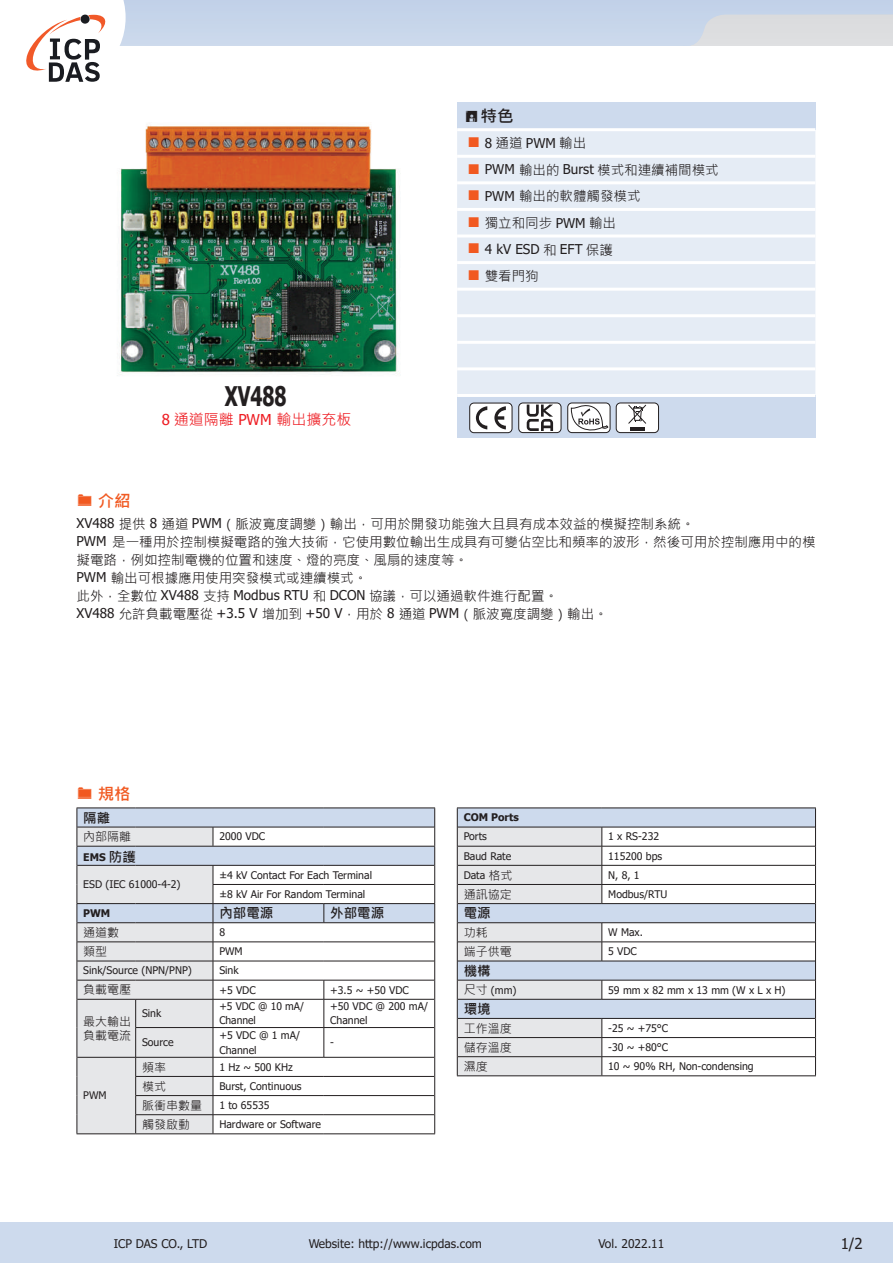
<style>
.page{position:relative;width:893px;height:1263px;background:#fff}
.page>*{position:absolute;margin:0;border:0;box-sizing:border-box;transform-origin:0 0}
.t1{font:700 27px "Tahoma";color:#231f20;scale:.7 1}
.t2{font:700 16.5px "Microsoft Jheng Hei";color:#f15921}
.t3{font:700 16.5px "Microsoft Jheng Hei";color:#231f20}
.t4{font:15px "Microsoft Jheng Hei";color:#ee1d23}
.t5{font:15px "Tahoma";color:#231f20}
.t6{font:13.5px/18px "Microsoft Jheng Hei";color:#231f20}
.t7{font:13.5px "Tahoma";color:#231f20}
.t8{font:700 13.5px "Microsoft Jheng Hei";color:#231f20}
.t9{font:12px/13.5px "Microsoft Jheng Hei";color:#231f20}
.t10{font:12px "Tahoma";color:#231f20}
.t11{font:10.5px/13.5px "Tahoma";color:#231f20}
.t12{font:700 10.5px "Tahoma";color:#231f20}
.s1{font-family:"Tahoma"}
.s2{font-family:"Microsoft Jheng Hei"}
.s3{font-family:"Microsoft Jheng Hei";font-size:13.5px}
.s4{font-family:"Microsoft Jheng Hei";font-size:12px}
</style>
<div class="page">
<div style="left:0;top:1222px;width:893px;height:41px;background:#cddaed"></div>
<svg style="left:26px;top:0;width:867px;height:82px"></svg>
<div style="left:457px;top:102px;width:358px;height:28px;background:#cddaed"></div>
<div style="left:457px;top:131px;width:358px;height:263px;background:#e5ecf5"></div>
<div style="left:457px;top:395px;width:358px;height:43px;background:#cddaed"></div>
<hr style="left:457px;top:128px;width:358px;height:3px;background:#fff">
<hr style="left:457px;top:155px;width:358px;height:3px;background:#fff">
<hr style="left:457px;top:181px;width:358px;height:3px;background:#fff">
<hr style="left:457px;top:208px;width:358px;height:3px;background:#fff">
<hr style="left:457px;top:234px;width:358px;height:3px;background:#fff">
<hr style="left:457px;top:261px;width:358px;height:3px;background:#fff">
<hr style="left:457px;top:288px;width:358px;height:3px;background:#fff">
<hr style="left:457px;top:314px;width:358px;height:3px;background:#fff">
<hr style="left:457px;top:341px;width:358px;height:3px;background:#fff">
<hr style="left:457px;top:367px;width:358px;height:3px;background:#fff">
<hr style="left:457px;top:394px;width:358px;height:3px;background:#fff">
<svg style="left:603px;top:808px;width:212px;height:210px"></svg>
<hr style="left:457px;top:807px;width:145px;height:1px;background:#231f20">
<hr style="left:602px;top:807px;width:214px;height:1px;background:#231f20">
<svg style="left:815px;top:808px;width:1px;height:267px"></svg>
<hr style="left:602px;top:1075px;width:214px;height:1px;background:#231f20">
<hr style="left:602px;top:827px;width:213px;height:1px;background:#231f20">
<hr style="left:602px;top:846px;width:213px;height:1px;background:#231f20">
<hr style="left:602px;top:865px;width:213px;height:1px;background:#231f20">
<hr style="left:602px;top:884px;width:213px;height:1px;background:#231f20">
<hr style="left:602px;top:903px;width:213px;height:1px;background:#231f20">
<hr style="left:602px;top:922px;width:213px;height:1px;background:#231f20">
<hr style="left:602px;top:942px;width:213px;height:1px;background:#231f20">
<hr style="left:602px;top:961px;width:213px;height:1px;background:#231f20">
<hr style="left:602px;top:980px;width:213px;height:1px;background:#231f20">
<hr style="left:602px;top:999px;width:213px;height:1px;background:#231f20">
<hr style="left:602px;top:1018px;width:213px;height:1px;background:#231f20">
<hr style="left:602px;top:1037px;width:213px;height:1px;background:#231f20">
<hr style="left:602px;top:1056px;width:213px;height:1px;background:#231f20">
<svg style="left:457px;top:808px;width:146px;height:268px;background:#d3d7dd"></svg>
<hr style="left:77px;top:807px;width:59px;height:1px;background:#231f20">
<hr style="left:136px;top:807px;width:77px;height:1px;background:#231f20">
<hr style="left:213px;top:807px;width:111px;height:1px;background:#231f20">
<hr style="left:324px;top:807px;width:111px;height:1px;background:#231f20">
<svg style="left:77px;top:808px;width:358px;height:326px"></svg>
<hr style="left:324px;top:1114px;width:110px;height:1px;background:#231f20">
<img style="left:117px;top:125px;width:282px;height:251px">
<svg style="left:568px;top:403px;width:42px;height:30px"></svg>
<div style="left:568px;top:403px;width:42px;height:30px;border:1px solid #231f20;border-radius:4px"></div>
<svg style="left:571px;top:404px;width:37px;height:27px"></svg>
<div style="left:616px;top:403px;width:42px;height:30px;background:#fff;border-radius:4px"></div>
<div style="left:616px;top:403px;width:43px;height:30px;border:1px solid #231f20;border-radius:4px"></div>
<hr style="left:630px;top:427px;width:15px;height:4px;background:#231f20">
<svg style="left:628px;top:404px;width:18px;height:20px"></svg>
<div style="left:470px;top:403px;width:42px;height:30px;background:#fff;border-radius:4px"></div>
<div style="left:469px;top:403px;width:43px;height:30px;border:1px solid #231f20;border-radius:4px"></div>
<svg style="left:476px;top:406px;width:11px;height:23px"></svg>
<svg style="left:494px;top:406px;width:12px;height:23px"></svg>
<div style="left:519px;top:403px;width:42px;height:30px;background:#fff;border-radius:4px"></div>
<div style="left:518px;top:403px;width:43px;height:30px;border:1px solid #231f20;border-radius:4px"></div>
<svg style="left:527px;top:405px;width:26px;height:26px"></svg>
<svg style="left:469px;top:137px;width:10px;height:10px"></svg>
<svg style="left:469px;top:164px;width:10px;height:10px"></svg>
<svg style="left:469px;top:190px;width:10px;height:10px"></svg>
<svg style="left:469px;top:217px;width:10px;height:10px"></svg>
<svg style="left:469px;top:244px;width:10px;height:9px"></svg>
<svg style="left:469px;top:270px;width:10px;height:10px"></svg>
<h2 class="t2" style="left:98px;top:490px;width:34px">介紹</h2>
<h1 class="t1" style="left:225px;top:378px;width:90px">XV488</h1>
<h3 class="t4" style="left:162px;top:411px;width:191px"><span class="s1">8</span> 通道隔離 <span class="s1">PWM</span> 輸出擴充板</h3>
<h2 class="t3" style="left:480px;top:106px;width:34px">特色</h2>
<p class="t7" style="left:485px;top:134px;width:103px">8 <span class="s2">通道</span> PWM <span class="s2">輸出</span></p>
<p class="t6" style="left:485px;top:157px;width:235px;line-height:26.5px"><span class="s1">PWM</span> 輸出的 <span class="s1">Burst</span> 模式和連續補間模式<br><span class="s1">PWM</span> 輸出的軟體觸發模式<br>獨立和同步 <span class="s1">PWM</span> 輸出</p>
<p class="t7" style="left:485px;top:240px;width:130px">4 kV ESD <span class="s2">和</span> EFT <span class="s2">保護</span></p>
<p class="t6" style="left:485px;top:267px;width:55px">雙看門狗</p>
<p class="t6" style="left:77px;top:515px;width:740px"><span class="s1">XV488</span> 提供 <span class="s1">8</span> 通道 <span class="s1">PWM</span>（脈波寬度調變）輸出，可用於開發功能強大且具有成本效益的模擬控制系統。<br><span class="s1">PWM</span> 是一種用於控制模擬電路的強大技術，它使用數位輸出生成具有可變佔空比和頻率的波形，然後可用於控制應用中的模擬電路，例如控制電機的位置和速度、燈的亮度、風扇的速度等。<br><span class="s1">PWM</span> 輸出可根據應用使用突發模式或連續模式。<br>此外，全數位 <span class="s1">XV488</span> 支持 <span class="s1">Modbus RTU</span> 和 <span class="s1">DCON</span> 協議，可以通過軟件進行配置。<br><span class="s1">XV488</span> 允許負載電壓從 <span class="s1">+3.5 V</span> 增加到 <span class="s1">+50 V</span>，用於 <span class="s1">8</span> 通道 <span class="s1">PWM</span>（脈波寬度調變）輸出。</p>
<h2 class="t2" style="left:98px;top:783px;width:34px">規格</h2>
<p class="t8" style="left:83px;top:809px;width:29px">隔離</p>
<p class="t9" style="left:83px;top:830px;width:50px">內部隔離</p>
<p class="t11" style="left:219px;top:830px;width:47px">2000 VDC</p>
<p class="t12" style="left:83px;top:849px;width:54px">EMS <span class="s3">防護</span></p>
<p class="t11" style="left:83px;top:878px;width:99px">ESD (IEC 61000-4-2)</p>
<p class="t11" style="left:219px;top:866px;width:154px;line-height:19.2px">±4 kV Contact For Each Terminal ±8 kV Air For Random Terminal</p>
<p class="t12" style="left:83px;top:906px;width:29px">PWM</p>
<p class="t8" style="left:219px;top:905px;width:55px">內部電源</p>
<p class="t8" style="left:330px;top:905px;width:55px">外部電源</p>
<p class="t9" style="left:83px;top:926px;width:38px">通道數</p>
<p class="t11" style="left:219px;top:926px;width:7px">8</p>
<p class="t9" style="left:83px;top:945px;width:26px">類型</p>
<p class="t11" style="left:219px;top:945px;width:25px">PWM</p>
<p class="t11" style="left:83px;top:964px;width:110px">Sink/Source (NPN/PNP)</p>
<p class="t11" style="left:219px;top:964px;width:21px">Sink</p>
<p class="t9" style="left:83px;top:983px;width:50px">負載電壓</p>
<p class="t11" style="left:219px;top:983px;width:38px">+5 VDC</p>
<p class="t11" style="left:330px;top:983px;width:80px">+3.5 ~ +50 VDC</p>
<p class="t9" style="left:83px;top:1015px;width:50px">最大輸出負載電流</p>
<p class="t11" style="left:142px;top:1007px;width:21px">Sink</p>
<p class="t11" style="left:219px;top:1000px;width:86px">+5 VDC @ 10 mA/<br>Channel</p>
<p class="t11" style="left:330px;top:1000px;width:99px">+50 VDC @ 200 mA/<br>Channel</p>
<p class="t11" style="left:142px;top:1036px;width:33px">Source</p>
<p class="t11" style="left:219px;top:1028px;width:82px;line-height:15px">+5 VDC @ 1 mA/<br>Channel</p>
<p class="t11" style="left:330px;top:1036px;width:5px">-</p>
<p class="t11" style="left:83px;top:1089px;width:25px">PWM</p>
<p class="t9" style="left:142px;top:1060px;width:25px">頻率</p>
<p class="t11" style="left:219px;top:1061px;width:75px">1 Hz ~ 500 KHz</p>
<p class="t9" style="left:142px;top:1079px;width:25px">模式</p>
<p class="t11" style="left:219px;top:1080px;width:84px">Burst, Continuous</p>
<p class="t9" style="left:142px;top:1099px;width:61px">脈衝串數量</p>
<p class="t11" style="left:219px;top:1099px;width:52px">1 to 65535</p>
<p class="t9" style="left:142px;top:1118px;width:49px">觸發啟動</p>
<p class="t11" style="left:219px;top:1118px;width:103px">Hardware or Software</p>
<p class="t12" style="left:464px;top:810px;width:57px">COM Ports</p>
<p class="t11" style="left:464px;top:830px;width:25px">Ports</p>
<p class="t11" style="left:608px;top:830px;width:52px">1 x RS-232</p>
<p class="t11" style="left:464px;top:849px;width:49px">Baud Rate</p>
<p class="t11" style="left:608px;top:849px;width:55px">115200 bps</p>
<p class="t11" style="left:464px;top:869px;width:50px">Data <span class="s4">格式</span></p>
<p class="t11" style="left:608px;top:869px;width:33px">N, 8, 1</p>
<p class="t9" style="left:464px;top:887px;width:49px">通訊協定</p>
<p class="t11" style="left:608px;top:888px;width:61px">Modbus/RTU</p>
<p class="t8" style="left:464px;top:905px;width:28px">電源</p>
<p class="t9" style="left:464px;top:926px;width:25px">功耗</p>
<p class="t11" style="left:608px;top:926px;width:36px">W Max.</p>
<p class="t9" style="left:464px;top:945px;width:49px">端子供電</p>
<p class="t11" style="left:608px;top:945px;width:30px">5 VDC</p>
<p class="t8" style="left:464px;top:962px;width:28px">機構</p>
<p class="t11" style="left:464px;top:983px;width:54px"><span class="s4">尺寸</span> (mm)</p>
<p class="t11" style="left:608px;top:983px;width:179px">59 mm x 82 mm x 13 mm (W x L x H)</p>
<p class="t8" style="left:464px;top:1001px;width:28px">環境</p>
<p class="t9" style="left:464px;top:1021px;width:49px">工作溫度</p>
<p class="t11" style="left:608px;top:1022px;width:61px">-25 ~ +75°C</p>
<p class="t9" style="left:464px;top:1041px;width:49px">儲存溫度</p>
<p class="t11" style="left:608px;top:1041px;width:61px">-30 ~ +80°C</p>
<p class="t9" style="left:464px;top:1060px;width:25px">濕度</p>
<p class="t11" style="left:608px;top:1060px;width:147px">10 ~ 90% RH, Non-condensing</p>
<p class="t10" style="left:114px;top:1235px;width:95px">ICP DAS CO., LTD</p>
<p class="t10" style="left:309px;top:1235px;width:175px">Website: http://www.icpdas.com</p>
<p class="t10" style="left:598px;top:1235px;width:68px">Vol. 2022.11</p>
<h3 class="t5" style="left:841px;top:1233px;width:24px">1/2</h3>
</div>
